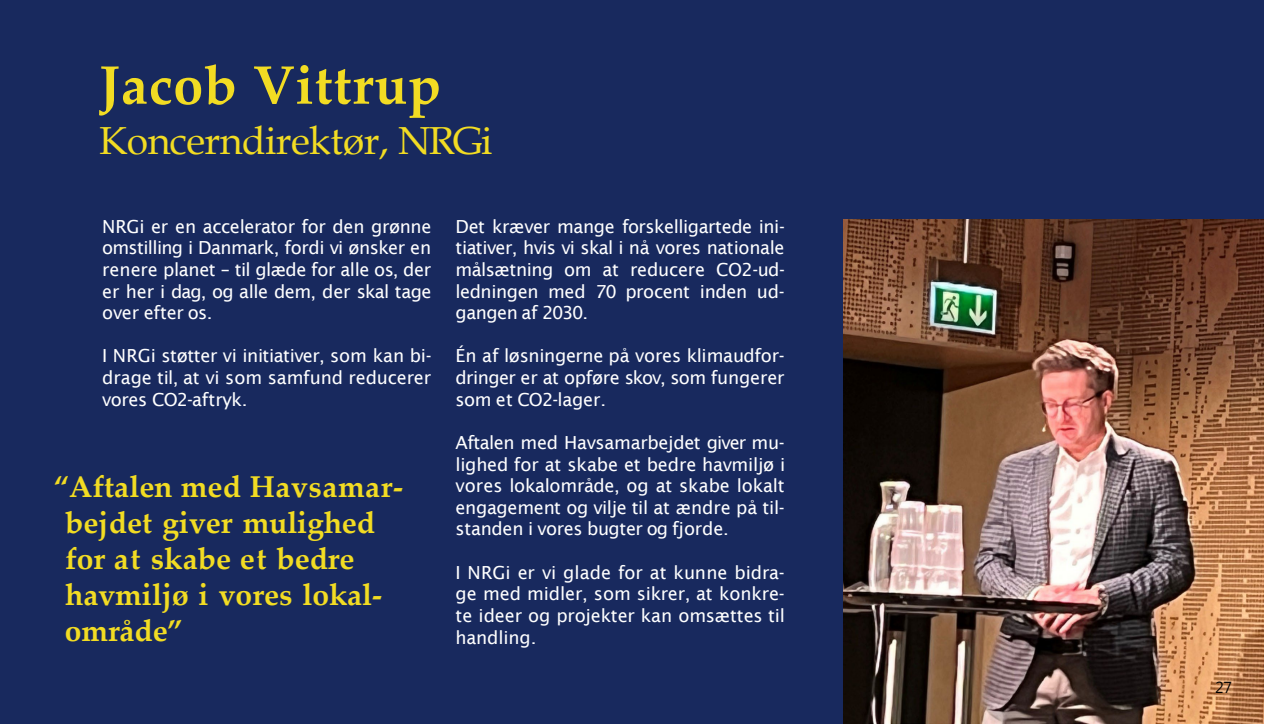
<style>
.page{position:relative;width:1264px;height:724px;background:#fff}
.page>*{position:absolute;margin:0;border:0;box-sizing:border-box;transform-origin:0 0}
.t1{font:700 54px "Palatino Linotype";letter-spacing:.015em;color:#f2dc23}
.t2{font:39px "Book Antiqua";letter-spacing:-.015em;color:#f2dc23}
.t3{font:700 30px/36px "Palatino Linotype";color:#f2dc23}
.t4{font:18px/21.6px "Lucida Sans";letter-spacing:-.015em;color:#fff;text-align:justify}
.t5{font:15px "Microsoft Jheng Hei";color:#000}
</style>
<div class="page">
<div style="left:0;top:0;width:1263px;height:723px;background:#18295e"></div>
<img style="left:843px;top:219px;width:420px;height:504px">
<h2 class="t1" style="left:99px;top:47px;width:343px">Jacob Vittrup</h2>
<h2 class="t2" style="left:99px;top:114px;width:395px">Koncerndirektør, NRGi</h2>
<p class="t4" style="left:102px;top:215px;width:331px">NRGi er en accelerator for den grønne omstilling i Danmark, fordi vi ønsker en renere planet – til glæde for alle os, der er her i dag, og alle dem, der skal tage over efter os.</p>
<p class="t4" style="left:102px;top:345px;width:331px">I NRGi støtter vi initiativer, som kan bi&shy;drage til, at vi som samfund reducerer vores CO2-aftryk.</p>
<p class="t3" style="left:65px;top:467px;width:339px;text-indent:-11px">“Aftalen med Havsamar&shy;bejdet giver mulighed for at skabe et bedre havmiljø i vores lokal&shy;område”</p>
<p class="t4" style="left:455px;top:215px;width:331px">Det kræver mange forskelligartede ini&shy;tiativer, hvis vi skal i nå vores nationale målsætning om at reducere CO2-ud&shy;ledningen med 70 procent inden ud&shy;gangen af 2030.</p>
<p class="t4" style="left:455px;top:345px;width:330px">Én af løsningerne på vores klimaudfor&shy;dringer er at opføre skov, som fungerer som et CO2-lager.</p>
<p class="t4" style="left:455px;top:431px;width:331px">Aftalen med Havsamarbejdet giver mu&shy;lighed for at skabe et bedre havmiljø i vores lokalområde, og at skabe lokalt engagement og vilje til at ændre på til&shy;standen i vores bugter og fjorde.</p>
<p class="t4" style="left:455px;top:561px;width:331px">I NRGi er vi glade for at kunne bidra&shy;ge med midler, som sikrer, at konkre&shy;te ideer og projekter kan omsættes til handling.</p>
<p class="t5" style="left:1214px;top:677px;width:18px">27</p>
</div>
